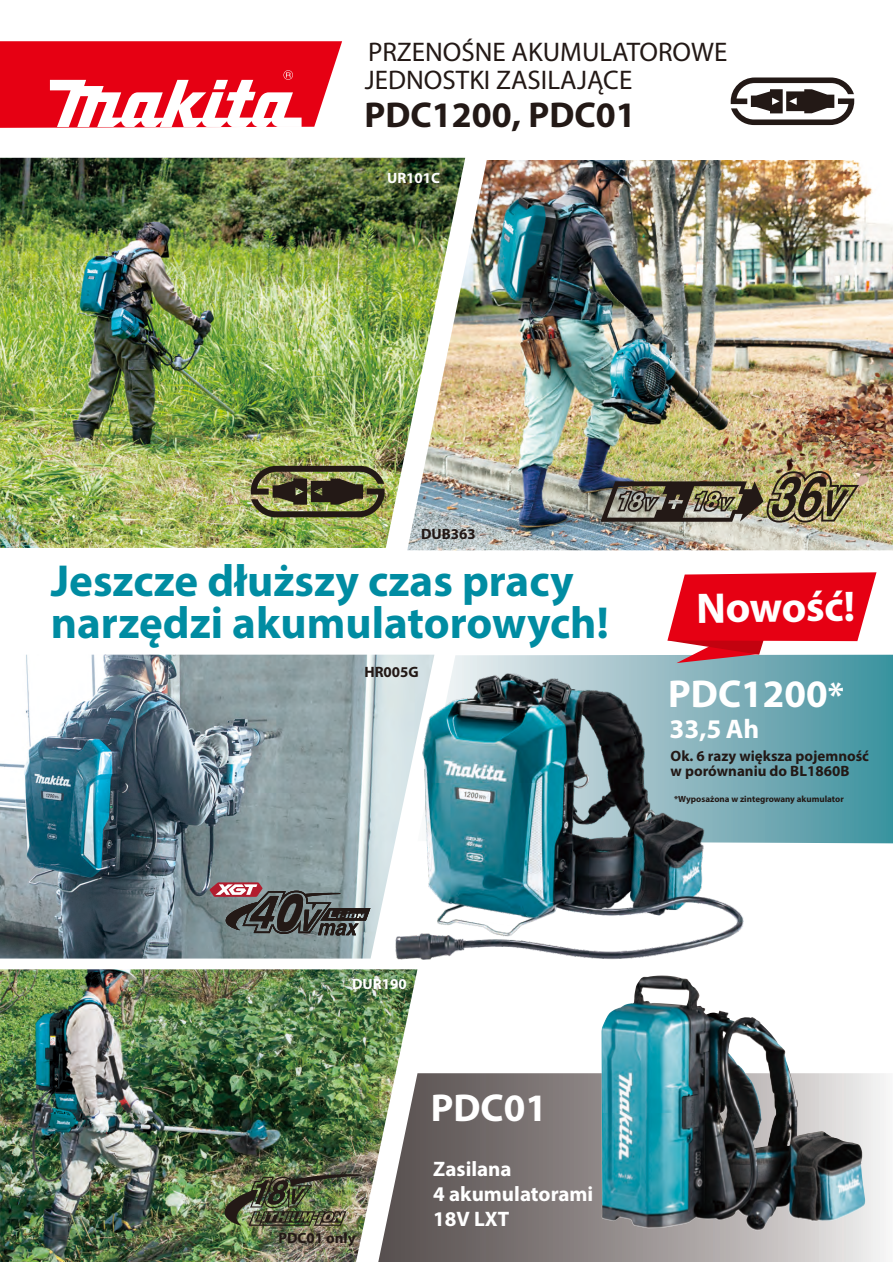
<style>
.page{position:relative;width:893px;height:1262px;background:#fff}
.page>*{position:absolute;margin:0;border:0;box-sizing:border-box;transform-origin:0 0}
.t1{font:700 45px/41.7px "Myriad Pro";color:#008ca2}
.t2{font:700 43.05px "Myriad Pro";color:#fff}
.t3{font:700 39px "Myriad Pro";color:#fff}
.t4{font:700 36px "Myriad Pro";color:#231916}
.t5{font:27px/27.3px "Myriad Pro";color:#231916}
.t6{font:700 27px "Myriad Pro";color:#fff}
.t7{font:700 21px/25.2px "Myriad Pro";color:#fff}
.t8{font:700 15px/15.3px "Myriad Pro";color:#231916}
.t9{font:700 15px "Myriad Pro";color:#fff}
.t10{font:700 9px "Myriad Pro";color:#231916}
.s1{font-size:36px}
</style>
<div class="page">
<svg style="left:417px;top:1073px;width:469px;height:189px;background:#8c8585"></svg>
<img style="left:0;top:158px;width:465px;height:390px">
<img style="left:407px;top:160px;width:486px;height:390px">
<img style="left:0;top:654px;width:312px;height:304px">
<img style="left:0;top:969px;width:417px;height:293px">
<svg style="left:812px;top:654px;width:81px;height:189px;background:#4b9aa5"></svg>
<svg style="left:730px;top:77px;width:124px;height:48px"></svg>
<img style="left:312px;top:654px;width:500px;height:324px">
<img style="left:251px;top:466px;width:133px;height:51px">
<img style="left:224px;top:1173px;width:138px;height:52px">
<img style="left:600px;top:471px;width:259px;height:51px">
<img style="left:601px;top:976px;width:264px;height:256px">
<svg style="left:209px;top:882px;width:161px;height:53px;background:#6c6b6d"></svg>
<svg style="left:667px;top:572px;width:209px;height:91px"></svg>
<svg style="left:0;top:41px;width:342px;height:87px"></svg>
<h3 class="t5" style="left:365px;top:41px;width:364px">PRZENOŚNE AKUMULATOROWE<br>JEDNOSTKI ZASILAJĄCE</h3>
<h3 class="t4" style="left:364px;top:100px;width:273px">PDC1200, PDC01</h3>
<p class="t9" style="left:387px;top:172px;width:55px">UR101C</p>
<p class="t8" style="left:421px;top:528px;width:56px">DUB363</p>
<h1 class="t1" style="left:51px;top:564px;width:559px">Jeszcze dłuższy czas pracy narzędzi akumulatorowych!</h1>
<p class="t8" style="left:364px;top:665px;width:56px">HR005G</p>
<h2 class="t2" style="left:696px;top:591px;width:160px;rotate:-1deg">Nowość!</h2>
<h3 class="t3" style="left:668px;top:677px;width:177px">PDC1200<span class="s1">*</span></h3>
<h3 class="t6" style="left:669px;top:717px;width:91px">33,5 Ah</h3>
<p class="t8" style="left:670px;top:749px;width:200px">Ok. 6 razy większa pojemność w porównaniu do BL1860B</p>
<p class="t10" style="left:674px;top:795px;width:171px">*Wyposażona w zintegrowany akumulator</p>
<p class="t9" style="left:352px;top:977px;width:56px">DUR190</p>
<p class="t8" style="left:278px;top:1231px;width:79px">PDC01 only</p>
<h3 class="t3" style="left:431px;top:1092px;width:118px">PDC01</h3>
<h3 class="t7" style="left:433px;top:1158px;width:161px">Zasilana<br>4 akumulatorami<br>18V LXT</h3>
</div>
